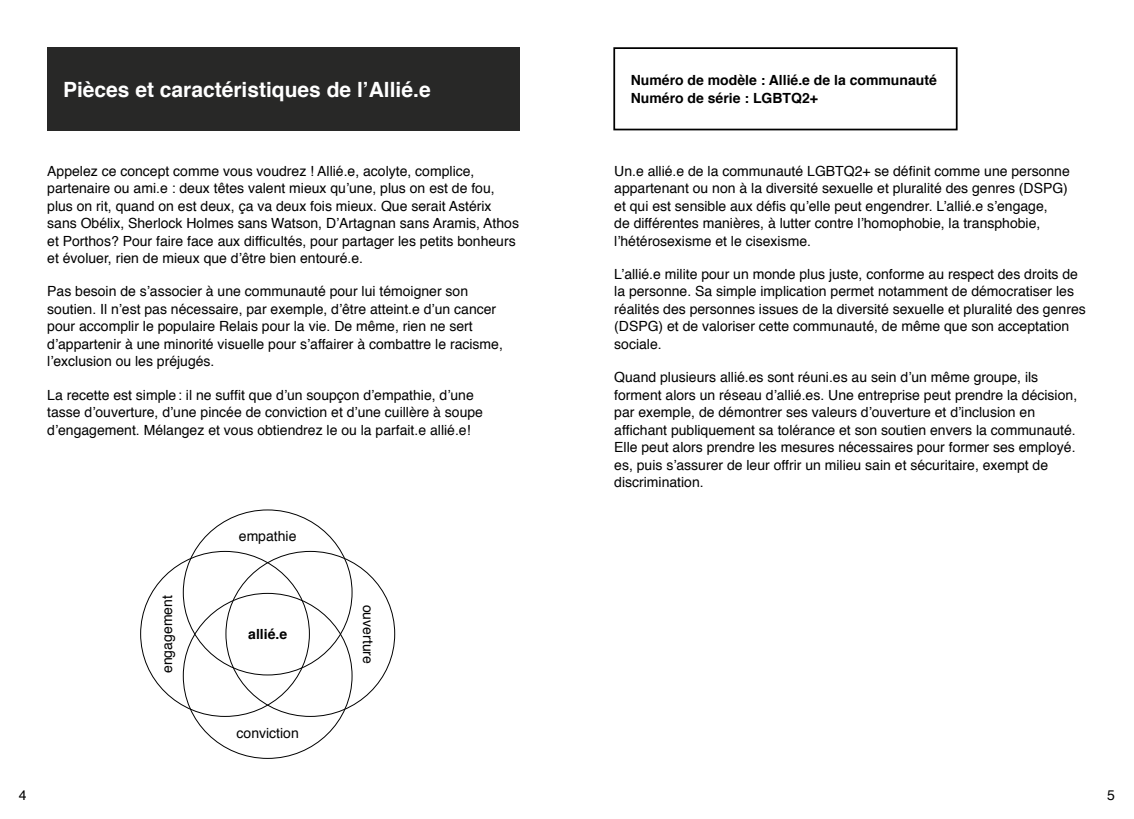
<style>
.page{position:relative;width:1134px;height:819px;background:#fff}
.page>*{position:absolute;margin:0;border:0;box-sizing:border-box;transform-origin:0 0}
.t1{font:700 21px "Helvetica";color:#fff}
.t2{font:14px/17.5px "Helvetica";color:#000}
.t3{font:700 14px "Helvetica";color:#000}
</style>
<div class="page">
<div style="left:613px;top:47px;width:345px;height:83px;border:2px solid #000"></div>
<div style="left:47px;top:47px;width:473px;height:83px;background:#282827"></div>
<p class="t3" style="left:631px;top:69px;width:308px">Numéro de modèle : Allié.e de la communauté</p>
<h1 class="t1" style="left:63px;top:72px;width:369px">Pièces et caractéristiques de l’Allié.e</h1>
<p class="t3" style="left:631px;top:87px;width:189px">Numéro de série : LGBTQ2+</p>
<p class="t2" style="left:47px;top:162px;width:473px">Appelez ce concept comme vous voudrez ! Allié.e, acolyte, complice, partenaire ou ami.e : deux têtes valent mieux qu’une, plus on est de fou, plus on rit, quand on est deux, ça va deux fois mieux. Que serait Astérix sans Obélix, Sherlock Holmes sans Watson, D’Artagnan sans Aramis, Athos et Porthos? Pour faire face aux difficultés, pour partager les petits bonheurs et évoluer, rien de mieux que d’être bien entouré.e.</p>
<p class="t2" style="left:47px;top:283px;width:457px">Pas besoin de s’associer à une communauté pour lui témoigner son soutien. Il n’est pas nécessaire, par exemple, d’être atteint.e d’un cancer pour accomplir le populaire Relais pour la vie. De même, rien ne sert d’appartenir à une minorité visuelle pour s’affairer à combattre le racisme, l’exclusion ou les préjugés.</p>
<p class="t2" style="left:47px;top:386px;width:437px">La recette est simple: il ne suffit que d’un soupçon d’empathie, d’une tasse d’ouverture, d’une pincée de conviction et d’une cuillère à soupe d’engagement. Mélangez et vous obtiendrez le ou la parfait.e allié.e!</p>
<p class="t2" style="left:159px;top:673px;width:79px;rotate:-90deg">engagement</p>
<p class="t2" style="left:239px;top:528px;width:59px">empathie</p>
<p class="t3" style="left:248px;top:623px;width:40px">allié.e</p>
<p class="t2" style="left:237px;top:725px;width:64px">conviction</p>
<p class="t2" style="left:376px;top:605px;width:61px;rotate:90deg">ouverture</p>
<p class="t2" style="left:614px;top:162px;width:457px">Un.e allié.e de la communauté LGBTQ2+ se définit comme une personne appartenant ou non à la diversité sexuelle et pluralité des genres (DSPG) et qui est sensible aux défis qu’elle peut engendrer. L’allié.e s’engage,<br>de différentes manières, à lutter contre l’homophobie, la transphobie, l’hétérosexisme et le cisexisme.</p>
<p class="t2" style="left:614px;top:266px;width:473px">L’allié.e milite pour un monde plus juste, conforme au respect des droits de la personne. Sa simple implication permet notamment de démocratiser les réalités des personnes issues de la diversité sexuelle et pluralité des genres (DSPG) et de valoriser cette communauté, de même que son acceptation sociale.</p>
<p class="t2" style="left:614px;top:369px;width:464px">Quand plusieurs allié.es sont réuni.es au sein d’un même groupe, ils forment alors un réseau d’allié.es. Une entreprise peut prendre la décision, par exemple, de démontrer ses valeurs d’ouverture et d’inclusion en affichant publiquement sa tolérance et son soutien envers la communauté.<br>Elle peut alors prendre les mesures nécessaires pour former ses employé. es, puis s’assurer de leur offrir un milieu sain et sécuritaire, exempt de discrimination.</p>
<p class="t2" style="left:19px;top:787px;width:9px">4</p>
<p class="t2" style="left:1107px;top:787px;width:9px">5</p>
</div>
